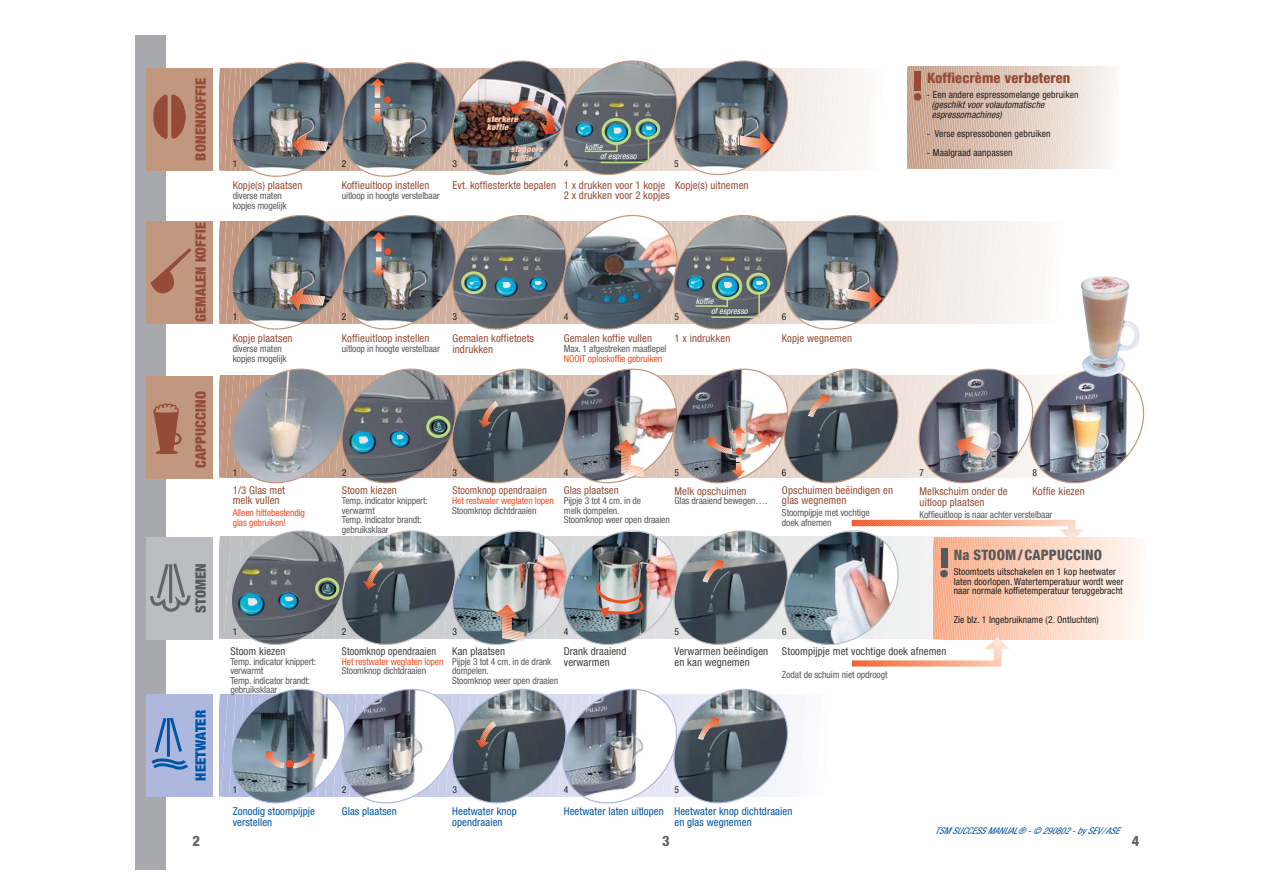
<style>
.page{position:relative;width:1263px;height:894px;background:#fff}
.page>*{position:absolute;margin:0;border:0;box-sizing:border-box;transform-origin:0 0}
.t1{font:900 condensed 14.4px "Helvetica Neue";letter-spacing:.01em;color:#954b36}
.t2{font:800 condensed 14.4px "Helvetica Neue";letter-spacing:.01em;color:#954b36}
.t3{font:800 condensed 14.4px "Helvetica Neue";letter-spacing:.01em;color:#58595b}
.t4{font:900 condensed 14.4px "Helvetica Neue";letter-spacing:.01em;color:#0054a6}
.t5{font:900 condensed 14.4px "Helvetica Neue";letter-spacing:.01em;color:#58595b}
.t6{font:800 condensed 14.4px "Helvetica Neue";color:#636466}
.t7{font:condensed 10.8px/10.8px "Helvetica Neue";letter-spacing:.01em;color:#954b36}
.t8{font:condensed 10.8px/10.8px "Helvetica Neue";letter-spacing:.01em;color:#0054a6}
.t9{font:condensed 10.8px/10.8px "Helvetica Neue";letter-spacing:.01em;color:#404041}
.t10{font:condensed 10.8px "Helvetica Neue";letter-spacing:.01em;color:#954b36;scale:.95 1}
.t11{font:condensed 10.8px "Helvetica Neue";letter-spacing:.01em;color:#404041;scale:.95 1}
.t12{font:condensed 9.6px/9.6px "Helvetica Neue";letter-spacing:-.01em;color:#58595b}
.t13{font:condensed 9.6px/9.6px "Helvetica Neue";letter-spacing:.01em;color:#231f20}
.t14{font:condensed 9.6px/9.6px "Helvetica Neue";letter-spacing:-.01em;color:#f04e23}
.t15{font:italic condensed 9.6px/9.6px "Helvetica Neue";color:#231f20}
.t16{font:italic condensed 9.3px "Helvetica Neue";letter-spacing:.01em;color:#0054a6}
.t17{font:italic condensed 8.4px/9.8px "Helvetica Neue";letter-spacing:.01em;color:#fff}
.t18{font:italic 900 expanded 8.4px/8.4px "Helvetica Neue";letter-spacing:.03em;color:#fcc7ab}
.s1{color:#f04e23}
.s2{font-style:normal}
.s3{color:#58595b}
</style>
<div class="page">
<div style="left:136px;top:35px;width:30px;height:835px;background:#a7a9ac"></div>
<div style="left:146px;top:68px;width:66px;height:102px;background:#c2977f"></div>
<svg style="left:153px;top:94px;width:33px;height:45px"></svg>
<svg style="left:907px;top:67px;width:207px;height:102px;background:#e0cbbf"></svg>
<div style="left:146px;top:221px;width:66px;height:102px;background:#c2977f"></div>
<svg style="left:150px;top:248px;width:41px;height:46px"></svg>
<div style="left:146px;top:376px;width:66px;height:102px;background:#c2977f"></div>
<div style="left:146px;top:537px;width:66px;height:102px;background:#bbbdc0"></div>
<svg style="left:150px;top:563px;width:41px;height:49px"></svg>
<div style="left:146px;top:694px;width:66px;height:102px;background:#aeb8de"></div>
<svg style="left:151px;top:717px;width:37px;height:53px"></svg>
<img style="left:1081px;top:276px;width:59px;height:86px">
<div style="left:914px;top:71px;width:7px;height:19px;background:#954b36"></div>
<div style="left:914px;top:93px;width:7px;height:8px;background:#954b36;border-radius:50%"></div>
<svg style="left:153px;top:403px;width:29px;height:51px"></svg>
<svg style="left:220px;top:688px;width:569px;height:116px"></svg>
<img style="left:220px;top:60px;width:636px;height:117px">
<img style="left:220px;top:214px;width:810px;height:116px">
<img style="left:220px;top:362px;width:925px;height:122px">
<img style="left:220px;top:520px;width:921px;height:147px">
<p class="t1" style="left:196px;top:161px;width:84px;rotate:-90deg">BONENKOFFIE</p>
<p class="t1" style="left:196px;top:322px;width:101px;rotate:-90deg">GEMALEN KOFFIE</p>
<p class="t1" style="left:196px;top:468px;width:78px;rotate:-90deg">CAPPUCCINO</p>
<p class="t5" style="left:196px;top:613px;width:51px;rotate:-90deg">STOMEN</p>
<p class="t4" style="left:196px;top:781px;width:72px;rotate:-90deg">HEETWATER</p>
<p class="t18" style="left:487px;top:115px;width:34px">sterkere koffie</p>
<p class="t18" style="left:511px;top:146px;width:35px">slappere koffie</p>
<p class="t17" style="left:600px;top:143px;width:40px;text-indent:-15px">koffie<br>of espresso</p>
<p class="t13" style="left:233px;top:159px;width:6px">1</p>
<p class="t13" style="left:342px;top:159px;width:6px">2</p>
<p class="t13" style="left:452px;top:159px;width:6px">3</p>
<p class="t13" style="left:564px;top:159px;width:6px">4</p>
<p class="t13" style="left:674px;top:159px;width:6px">5</p>
<p class="t12" style="left:233px;top:192px;width:56px">diverse maten kopjes mogelijk</p>
<p class="t12" style="left:342px;top:192px;width:100px">uitloop in hoogte verstelbaar</p>
<p class="t7" style="left:564px;top:180px;width:108px;text-indent:-111px">Evt. koffiesterkte bepalen 1 x drukken voor 1 kopje<br>2 x drukken voor 2 kopjes</p>
<p class="t7" style="left:342px;top:180px;width:89px">Koffieuitloop instellen</p>
<p class="t7" style="left:233px;top:180px;width:71px">Kopje(s) plaatsen</p>
<p class="t7" style="left:675px;top:180px;width:75px">Kopje(s) uitnemen</p>
<p class="t17" style="left:711px;top:297px;width:40px;text-indent:-15px">koffie<br>of espresso</p>
<p class="t13" style="left:233px;top:313px;width:6px">1</p>
<p class="t13" style="left:342px;top:313px;width:6px">2</p>
<p class="t13" style="left:453px;top:313px;width:6px">3</p>
<p class="t13" style="left:564px;top:313px;width:6px">4</p>
<p class="t13" style="left:675px;top:313px;width:6px">5</p>
<p class="t13" style="left:782px;top:313px;width:6px">6</p>
<p class="t7" style="left:233px;top:334px;width:61px">Kopje plaatsen</p>
<p class="t12" style="left:233px;top:345px;width:56px">diverse maten kopjes mogelijk</p>
<p class="t7" style="left:342px;top:334px;width:89px">Koffieuitloop instellen</p>
<p class="t12" style="left:342px;top:345px;width:100px">uitloop in hoogte verstelbaar</p>
<p class="t7" style="left:453px;top:334px;width:83px">Gemalen koffietoets indrukken</p>
<p class="t7" style="left:564px;top:334px;width:90px">Gemalen koffie vullen</p>
<p class="t12" style="left:564px;top:345px;width:104px">Max. 1 afgestreken maatlepel<br><span class="s1">NOOIT oploskoffie gebruiken</span></p>
<p class="t7" style="left:675px;top:334px;width:57px">1 x indrukken</p>
<p class="t7" style="left:782px;top:334px;width:72px">Kopje wegnemen</p>
<p class="t2" style="left:927px;top:73px;width:145px">Koffiecrème verbeteren</p>
<p class="t15" style="left:932px;top:91px;width:148px;text-indent:-5px"><span class="s2">- Een andere espressomelange gebruiken </span>(geschikt voor volautomatische espressomachines)</p>
<p class="t13" style="left:927px;top:129px;width:125px">- Verse espressobonen gebruiken</p>
<p class="t13" style="left:927px;top:149px;width:87px">- Maalgraad aanpassen</p>
<p class="t13" style="left:233px;top:468px;width:6px">1</p>
<p class="t13" style="left:342px;top:468px;width:6px">2</p>
<p class="t13" style="left:453px;top:468px;width:6px">3</p>
<p class="t13" style="left:564px;top:468px;width:6px">4</p>
<p class="t13" style="left:675px;top:468px;width:6px">5</p>
<p class="t13" style="left:782px;top:468px;width:6px">6</p>
<p class="t13" style="left:920px;top:468px;width:6px">7</p>
<p class="t13" style="left:1033px;top:468px;width:6px">8</p>
<p class="t7" style="left:233px;top:485px;width:54px">1/3 Glas met melk vullen</p>
<p class="t7" style="left:342px;top:485px;width:57px">Stoom kiezen</p>
<p class="t12" style="left:342px;top:497px;width:87px">Temp. indicator knippert: verwarmt<br>Temp. indicator brandt: gebruiksklaar</p>
<p class="t14" style="left:233px;top:509px;width:74px">Alleen hittebestendig glas gebruiken!</p>
<p class="t10" style="left:453px;top:486px;width:101px">Stoomknop opendraaien</p>
<p class="t14" style="left:452px;top:497px;width:103px">Het restwater weglaten lopen<br><span class="s3">Stoomknop dichtdraaien</span></p>
<p class="t7" style="left:675px;top:486px;width:74px">Melk opschuimen</p>
<p class="t12" style="left:675px;top:497px;width:94px">Glas draaiend bewegen….</p>
<p class="t7" style="left:782px;top:485px;width:113px">Opschuimen beëindigen en glas wegnemen</p>
<p class="t7" style="left:920px;top:486px;width:90px">Melkschuim onder de uitloop plaatsen</p>
<p class="t12" style="left:920px;top:510px;width:134px">Koffieuitloop is naar achter verstelbaar</p>
<p class="t7" style="left:564px;top:485px;width:56px">Glas plaatsen</p>
<p class="t12" style="left:564px;top:497px;width:108px">Pijpje 3 tot 4 cm. in de<br>melk dompelen.<br>Stoomknop weer open draaien</p>
<p class="t7" style="left:1033px;top:486px;width:54px">Koffie kiezen</p>
<p class="t12" style="left:782px;top:509px;width:89px">Stoompijpje met vochtige doek afnemen</p>
<p class="t3" style="left:954px;top:550px;width:150px">Na STOOM/CAPPUCCINO</p>
<p class="t13" style="left:954px;top:568px;width:171px">Stoomtoets uitschakelen en 1 kop heetwater laten doorlopen. Watertemperatuur wordt weer naar normale koffietemperatuur teruggebracht</p>
<p class="t13" style="left:954px;top:616px;width:147px">Zie blz. 1 Ingebruikname (2. Ontluchten)</p>
<p class="t13" style="left:233px;top:628px;width:6px">1</p>
<p class="t13" style="left:342px;top:628px;width:6px">2</p>
<p class="t13" style="left:453px;top:628px;width:6px">3</p>
<p class="t13" style="left:564px;top:628px;width:6px">4</p>
<p class="t13" style="left:675px;top:628px;width:6px">5</p>
<p class="t13" style="left:782px;top:628px;width:6px">6</p>
<p class="t9" style="left:230px;top:647px;width:57px">Stoom kiezen</p>
<p class="t11" style="left:342px;top:647px;width:101px">Stoomknop opendraaien</p>
<p class="t14" style="left:342px;top:657px;width:103px">Het restwater weglaten lopen<br><span class="s3">Stoomknop dichtdraaien</span></p>
<p class="t12" style="left:230px;top:657px;width:87px">Temp. indicator knippert: verwarmt<br>Temp. indicator brandt: gebruiksklaar</p>
<p class="t9" style="left:564px;top:647px;width:64px">Drank draaiend verwarmen</p>
<p class="t9" style="left:675px;top:647px;width:95px">Verwarmen beëindigen en kan wegnemen</p>
<p class="t9" style="left:782px;top:647px;width:166px">Stoompijpje met vochtige doek afnemen</p>
<p class="t12" style="left:782px;top:671px;width:107px">Zodat de schuim niet opdroogt</p>
<p class="t9" style="left:452px;top:647px;width:54px">Kan plaatsen</p>
<p class="t12" style="left:452px;top:657px;width:108px">Pijpje 3 tot 4 cm. in de drank dompelen.<br>Stoomknop weer open draaien</p>
<p class="t13" style="left:233px;top:786px;width:6px">1</p>
<p class="t13" style="left:342px;top:786px;width:6px">2</p>
<p class="t13" style="left:453px;top:786px;width:6px">3</p>
<p class="t13" style="left:564px;top:786px;width:6px">4</p>
<p class="t13" style="left:675px;top:786px;width:6px">5</p>
<p class="t8" style="left:233px;top:807px;width:84px">Zonodig stoompijpje verstellen</p>
<p class="t8" style="left:342px;top:807px;width:56px">Glas plaatsen</p>
<p class="t8" style="left:452px;top:807px;width:66px">Heetwater knop opendraaien</p>
<p class="t8" style="left:675px;top:807px;width:119px;text-indent:-111px">Heetwater laten uitlopen Heetwater knop dichtdraaien en glas wegnemen</p>
<p class="t16" style="left:934px;top:827px;width:190px">TSMSUCCESSMANUAL®-©290802-bySEV/ASE</p>
<p class="t6" style="left:192px;top:836px;width:9px">2</p>
<p class="t6" style="left:662px;top:836px;width:9px">3</p>
<p class="t6" style="left:1132px;top:836px;width:9px">4</p>
</div>
